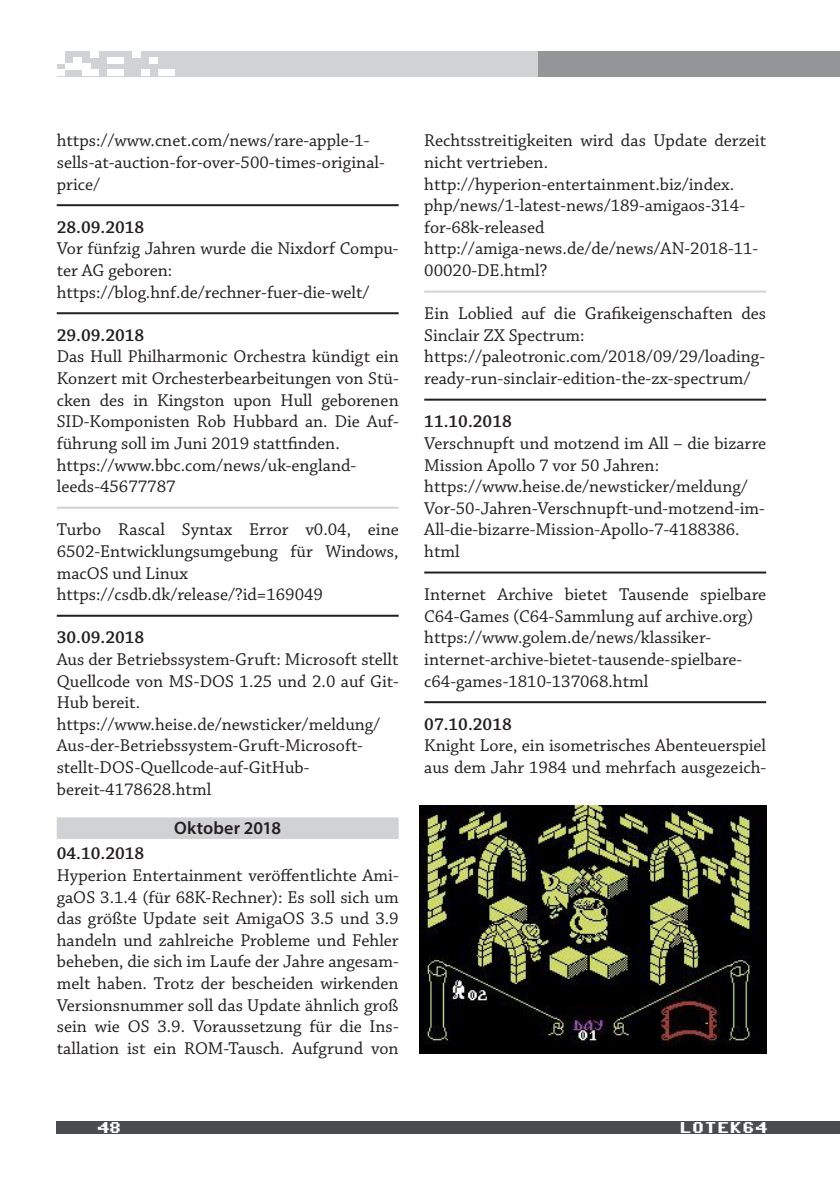
<style>
.page{position:relative;width:840px;height:1191px;background:#fff}
.page>*{position:absolute;margin:0;border:0;box-sizing:border-box;transform-origin:0 0}
.t1{font:18px/21.6px "Chaparral Pro";color:#231f20}
.t2{font:600 18px "Chaparral Pro";color:#231f20}
.t3{font:600 18px "Myriad Pro";letter-spacing:.005em;color:#231f20}
.t4{font:16px "Commodore 64";color:#fff}
</style>
<div class="page">
<hr style="left:57px;top:204px;width:341px;height:2px;background:#231f20">
<hr style="left:57px;top:312px;width:341px;height:2px;background:#231f20">
<hr style="left:57px;top:507px;width:341px;height:2px;background:#d1d2d4">
<hr style="left:57px;top:615px;width:341px;height:2px;background:#231f20">
<div style="left:57px;top:817px;width:341px;height:22px;background:#d1d2d4"></div>
<hr style="left:424px;top:291px;width:341px;height:2px;background:#d1d2d4">
<hr style="left:424px;top:399px;width:341px;height:2px;background:#231f20">
<hr style="left:424px;top:571px;width:341px;height:2px;background:#231f20">
<hr style="left:424px;top:701px;width:341px;height:2px;background:#231f20">
<img style="left:420px;top:805px;width:345px;height:249px">
<div style="left:57px;top:1121px;width:782px;height:13px;background:#4b4c4d"></div>
<div style="left:57px;top:51px;width:481px;height:25px;background:#d1d2d4"></div>
<div style="left:538px;top:51px;width:301px;height:25px;background:#939598"></div>
<div style="left:149px;top:57px;width:9px;height:7px;background:#fff"></div>
<div style="left:65px;top:64px;width:9px;height:6px;background:#fff"></div>
<div style="left:74px;top:57px;width:8px;height:7px;background:#fff"></div>
<div style="left:57px;top:51px;width:8px;height:6px;background:#fff"></div>
<div style="left:132px;top:51px;width:9px;height:6px;background:#fff"></div>
<div style="left:90px;top:51px;width:9px;height:6px;background:#fff"></div>
<div style="left:107px;top:57px;width:9px;height:7px;background:#fff"></div>
<div style="left:116px;top:57px;width:8px;height:7px;background:#fff"></div>
<div style="left:57px;top:57px;width:8px;height:7px;background:#fff"></div>
<div style="left:74px;top:64px;width:8px;height:6px;background:#fff"></div>
<div style="left:82px;top:64px;width:8px;height:6px;background:#fff"></div>
<div style="left:82px;top:70px;width:8px;height:6px;background:#fff"></div>
<div style="left:90px;top:70px;width:9px;height:6px;background:#fff"></div>
<div style="left:107px;top:70px;width:9px;height:6px;background:#fff"></div>
<div style="left:116px;top:70px;width:8px;height:6px;background:#fff"></div>
<div style="left:141px;top:70px;width:8px;height:6px;background:#fff"></div>
<div style="left:158px;top:70px;width:8px;height:6px;background:#fff"></div>
<div style="left:166px;top:70px;width:8px;height:6px;background:#fff"></div>
<div style="left:57px;top:70px;width:8px;height:6px;background:#fff"></div>
<p class="t1" style="left:57px;top:131px;width:329px">https://www.cnet.com/news/rare-apple-1- sells-at-auction-for-over-500-times-original&shy;price/</p>
<p class="t2" style="left:57px;top:217px;width:89px">28.09.2018</p>
<p class="t1" style="left:57px;top:239px;width:343px">Vor fünfzig Jahren wurde die Nixdorf Compu&shy;ter AG geboren: https://blog.hnf.de/rechner-fuer-die-welt/</p>
<p class="t2" style="left:57px;top:325px;width:89px">29.09.2018</p>
<p class="t1" style="left:57px;top:347px;width:343px">Das Hull Philharmonic Orchestra kündigt ein Konzert mit Orchesterbearbeitungen von Stü&shy;cken des in Kingston upon Hull geborenen SID-Komponisten Rob Hubbard an. Die Auf&shy;führung soll im Juni 2019 stattfinden. https://www.bbc.com/news/uk-england&shy;leeds-45677787</p>
<p class="t1" style="left:57px;top:519px;width:343px">Turbo Rascal Syntax Error v0.04, eine 6502-Entwicklungsumgebung für Windows, macOS und Linux https://csdb.dk/release/?id=169049</p>
<p class="t2" style="left:57px;top:627px;width:89px">30.09.2018</p>
<p class="t1" style="left:57px;top:649px;width:343px">Aus der Betriebssystem-Gruft: Microsoft stellt Quellcode von MS-DOS 1.25 und 2.0 auf Git-Hub bereit. https://www.heise.de/newsticker/meldung/ Aus-der-Betriebssystem-Gruft-Microsoft&shy;stellt-DOS-Quellcode-auf-GitHub&shy;bereit-4178628.html</p>
<p class="t3" style="left:174px;top:816px;width:108px">Oktober 2018</p>
<p class="t2" style="left:57px;top:843px;width:89px">04.10.2018</p>
<p class="t1" style="left:57px;top:865px;width:343px;text-align:justify">Hyperion Entertainment veröffentlichte Ami&shy;gaOS 3.1.4 (für 68K-Rechner): Es soll sich um das größte Update seit AmigaOS 3.5 und 3.9 handeln und zahlreiche Probleme und Fehler beheben, die sich im Laufe der Jahre angesam&shy;melt haben. Trotz der bescheiden wirkenden Versionsnummer soll das Update ähnlich groß sein wie OS 3.9. Voraussetzung für die Ins&shy;tallation ist ein ROM-Tausch. Aufgrund von</p>
<p class="t1" style="left:424px;top:131px;width:343px">Rechtsstreitigkeiten wird das Update derzeit nicht vertrieben. http://hyperion-entertainment.biz/index. php/news/1-latest-news/189-amigaos-314- for-68k-released http://amiga-news.de/de/news/AN-2018-11- 00020-DE.html?</p>
<p class="t1" style="left:424px;top:303px;width:343px">Ein Loblied auf die Grafikeigenschaften des Sinclair ZX Spectrum: https://paleotronic.com/2018/09/29/loading&shy;ready-run-sinclair-edition-the-zx-spectrum/</p>
<p class="t2" style="left:424px;top:411px;width:89px">11.10.2018</p>
<p class="t1" style="left:424px;top:433px;width:343px">Verschnupft und motzend im All – die bizarre Mission Apollo 7 vor 50 Jahren: https://www.heise.de/newsticker/meldung/ Vor-50-Jahren-Verschnupft-und-motzend-im-All-die-bizarre-Mission-Apollo-7-4188386. html</p>
<p class="t1" style="left:424px;top:584px;width:343px">Internet Archive bietet Tausende spielbare C64-Games (C64-Sammlung auf archive.org) https://www.golem.de/news/klassiker&shy;internet-archive-bietet-tausende-spielbare&shy;c64-games-1810-137068.html</p>
<p class="t2" style="left:424px;top:714px;width:89px">07.10.2018</p>
<p class="t1" style="left:424px;top:735px;width:343px">Knight Lore, ein isometrisches Abenteuerspiel aus dem Jahr 1984 und mehrfach ausgezeich-</p>
<p class="t4" style="left:96px;top:1121px;width:26px">48</p>
<p class="t4" style="left:679px;top:1120px;width:89px">LOTEK64</p>
</div>
